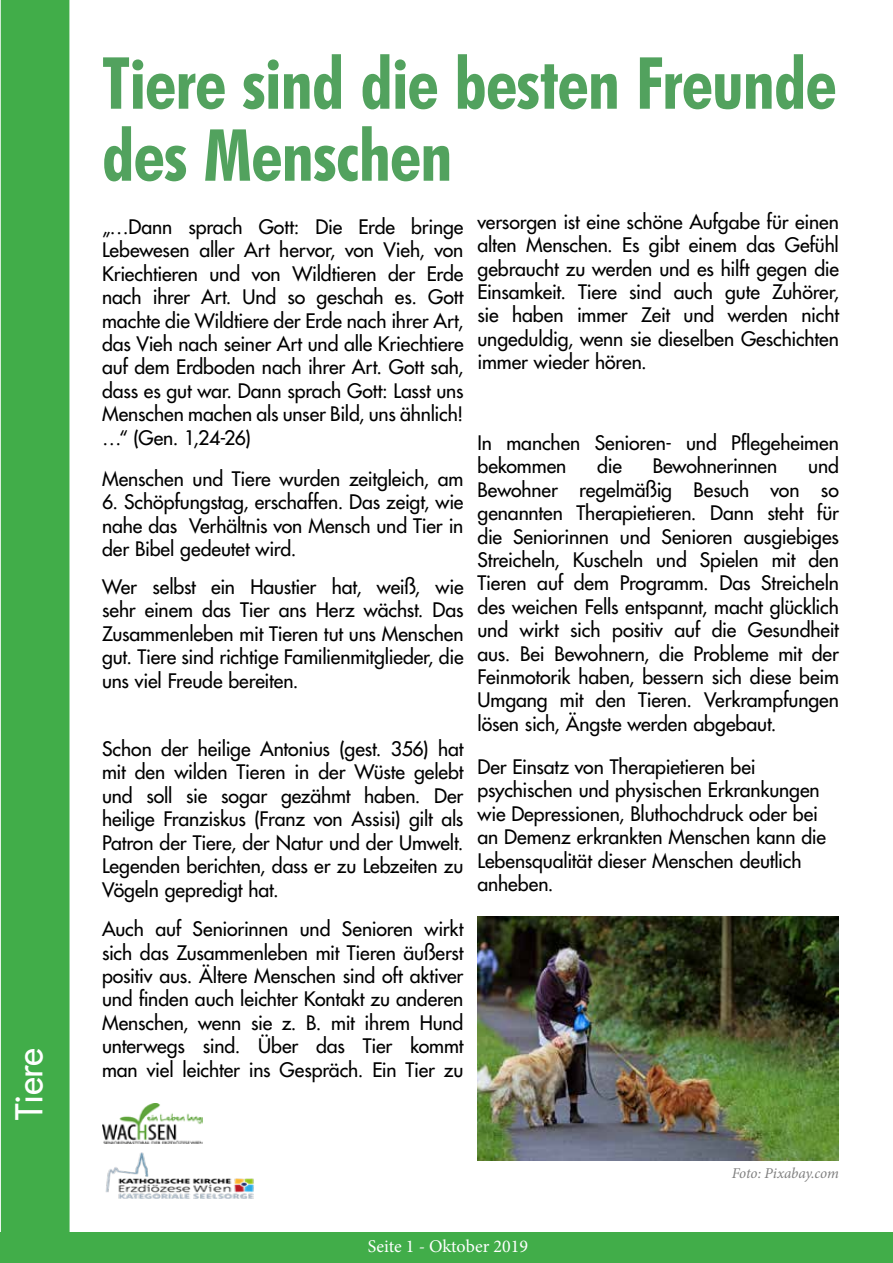
<style>
.page{position:relative;width:893px;height:1263px;background:#fff}
.page>*{position:absolute;margin:0;border:0;box-sizing:border-box;transform-origin:0 0}
.t1{font:700 condensed 72px/72px "Futura BT";letter-spacing:-.01em;color:#52a25e}
.t2{font:500 36px "Futura Std";letter-spacing:-.015em;color:#fff}
.t3{font:500 19.5px/23.4px "Futura Std";letter-spacing:-.005em;color:#000;text-align:justify}
.t4{font:18px "Minion Pro";color:#fff}
.t5{font:italic 15px "Minion Pro";letter-spacing:-.01em;color:#808080}
</style>
<div class="page">
<div style="left:1px;top:0;width:69px;height:1263px;background:#41ad49"></div>
<div style="left:0;top:1232px;width:893px;height:31px;background:#41ad49"></div>
<img style="left:105px;top:1152px;width:149px;height:47px">
<img style="left:102px;top:1103px;width:101px;height:41px">
<img style="left:477px;top:916px;width:362px;height:245px">
<h2 class="t2" style="left:7px;top:1119px;width:73px;rotate:-90deg">Tiere</h2>
<h1 class="t1" style="left:102px;top:47px;width:736px">Tiere sind die besten Freunde des Menschen</h1>
<p class="t3" style="left:102px;top:215px;width:363px">„…Dann sprach Gott: Die Erde bringe Lebewesen aller Art hervor, von Vieh, von Kriechtieren und von Wildtieren der Erde nach ihrer Art. Und so geschah es. Gott machte die Wildtiere der Erde nach ihrer Art, das Vieh nach seiner Art und alle Kriechtiere auf dem Erdboden nach ihrer Art. Gott sah, dass es gut war. Dann sprach Gott: Lasst uns Menschen machen als unser Bild, uns ähnlich! …“ (Gen. 1,24-26)</p>
<p class="t3" style="left:102px;top:467px;width:363px">Menschen und Tiere wurden zeitgleich, am</p>
<p class="t3" style="left:102px;top:491px;width:363px">6. Schöpfungstag, erschaffen. Das zeigt, wie nahe das Verhältnis von Mensch und Tier in der Bibel gedeutet wird.</p>
<p class="t3" style="left:102px;top:575px;width:363px">Wer selbst ein Haustier hat, weiß, wie sehr einem das Tier ans Herz wächst. Das Zusammenleben mit Tieren tut uns Menschen gut. Tiere sind richtige Familienmitglieder, die uns viel Freude bereiten.</p>
<p class="t3" style="left:102px;top:737px;width:363px">Schon der heilige Antonius (gest. 356) hat mit den wilden Tieren in der Wüste gelebt und soll sie sogar gezähmt haben. Der heilige Franziskus (Franz von Assisi) gilt als Patron der Tiere, der Natur und der Umwelt.<br>Legenden berichten, dass er zu Lebzeiten zu Vögeln gepredigt hat.</p>
<p class="t3" style="left:102px;top:917px;width:363px">Auch auf Seniorinnen und Senioren wirkt sich das Zusammenleben mit Tieren äußerst positiv aus. Ältere Menschen sind oft aktiver und finden auch leichter Kontakt zu anderen Menschen, wenn sie z. B. mit ihrem Hund unterwegs sind. Über das Tier kommt man viel leichter ins Gespräch. Ein Tier zu</p>
<p class="t3" style="left:477px;top:210px;width:363px">versorgen ist eine schöne Aufgabe für einen alten Menschen. Es gibt einem das Gefühl gebraucht zu werden und es hilft gegen die Einsamkeit. Tiere sind auch gute Zuhörer, sie haben immer Zeit und werden nicht ungeduldig, wenn sie dieselben Geschichten immer wieder hören.</p>
<p class="t3" style="left:477px;top:431px;width:363px">In manchen Senioren- und Pflegeheimen bekommen</p>
<p class="t3" style="left:477px;top:455px;width:363px;text-indent:331px">und Bewohner regelmäßig Besuch von so genannten Therapietieren. Dann steht für die Seniorinnen und Senioren ausgiebiges Streicheln, Kuscheln und Spielen mit den Tieren auf dem Programm. Das Streicheln des weichen Fells entspannt, macht glücklich und wirkt sich positiv auf die Gesundheit aus. Bei Bewohnern, die Probleme mit der Feinmotorik haben, bessern sich diese beim Umgang mit den Tieren. Verkrampfungen lösen sich, Ängste werden abgebaut.</p>
<p class="t3" style="left:477px;top:755px;width:350px;text-align:left">Der Einsatz von Therapietieren bei psychischen und physischen Erkrankungen wie Depressionen, Bluthochdruck oder bei an Demenz erkrankten Menschen kann die Lebensqualität dieser Menschen deutlich anheben.</p>
<p class="t3" style="left:597px;top:455px;width:26px">die</p>
<p class="t3" style="left:653px;top:455px;width:126px">Bewohnerinnen</p>
<p class="t5" style="left:732px;top:1163px;width:109px">Foto: Pixabay.com</p>
<p class="t4" style="left:368px;top:1234px;width:162px">Seite 1 - Oktober 2019</p>
</div>
